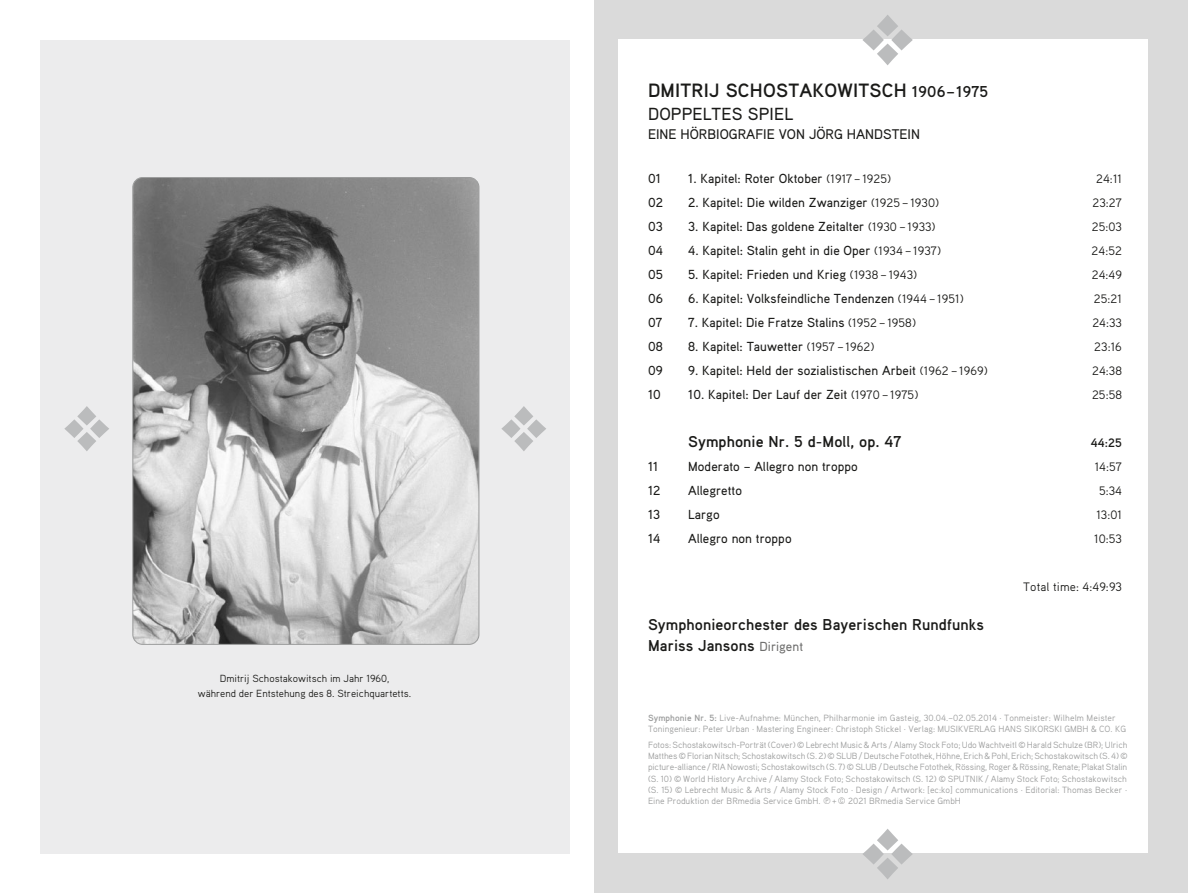
<style>
.page{position:relative;width:1188px;height:893px;background:#fff}
.page>*{position:absolute;margin:0;border:0;box-sizing:border-box;transform-origin:0 0}
.t1{font:700 19.2px "Aaux Pro";letter-spacing:.01em;color:#1a1a18}
.t2{font:500 17.4px "Aaux Pro";letter-spacing:.01em;color:#1a1a18}
.t3{font:700 15.75px/21px "Aaux Pro";letter-spacing:.005em;color:#1a1a18}
.t4{font:500 13.95px "Aaux Pro";color:#1a1a18}
.t5{font:500 13.05px "Aaux Pro";letter-spacing:.005em;color:#1a1a18}
.t6{font:12.3px "Aaux Pro";letter-spacing:.01em;color:#1a1a18}
.t7{font:700 12.3px "Aaux Pro";color:#1a1a18}
.t8{font:10.35px/15px "Aaux Pro";color:#1a1a18;text-align:center}
.t9{font:9px/11.2px "Aaux Pro";color:#9c9d9d}
.s1{font-size:15.75px}
.s2{font-weight:400;font-size:12.3px}
.s3{font-weight:500;font-size:13.05px;color:#6f6f6e}
.s4{font-weight:700}
.s5{font-family:"Circle Frame"}
</style>
<div class="page">
<div style="left:594px;top:0;width:594px;height:893px;background:#dadada"></div>
<div style="left:619px;top:40px;width:529px;height:813px;background:#fff"></div>
<div style="left:40px;top:40px;width:529px;height:813px;background:#ececed"></div>
<img style="left:134px;top:177px;width:345px;height:467px">
<svg style="left:501px;top:406px;width:45px;height:45px"></svg>
<svg style="left:64px;top:406px;width:45px;height:45px"></svg>
<svg style="left:862px;top:15px;width:51px;height:50px"></svg>
<svg style="left:863px;top:829px;width:50px;height:50px"></svg>
<p class="t8" style="left:198px;top:670px;width:215px">Dmitrij Schostakowitsch im Jahr 1960,<br>während der Entstehung des 8. Streichquartetts.</p>
<h1 class="t1" style="left:648px;top:78px;width:342px">DMITRIJ SCHOSTAKOWITSCH <span class="s1">1906–1975</span></h1>
<h2 class="t2" style="left:648px;top:103px;width:147px">DOPPELTES SPIEL</h2>
<h3 class="t4" style="left:648px;top:126px;width:274px">EINE HÖRBIOGRAFIE VON JÖRG HANDSTEIN</h3>
<h3 class="t5" style="left:648px;top:170px;width:14px">01</h3>
<h3 class="t5" style="left:688px;top:170px;width:205px">1. Kapitel: Roter Oktober <span class="s2">(1917 – 1925)</span></h3>
<h3 class="t6" style="left:1096px;top:171px;width:27px">24:11</h3>
<h3 class="t5" style="left:648px;top:194px;width:17px">02</h3>
<h3 class="t5" style="left:688px;top:194px;width:253px">2. Kapitel: Die wilden Zwanziger <span class="s2">(1925 – 1930)</span></h3>
<h3 class="t6" style="left:1092px;top:195px;width:31px">23:27</h3>
<h3 class="t5" style="left:648px;top:218px;width:16px">03</h3>
<h3 class="t5" style="left:688px;top:218px;width:249px">3. Kapitel: Das goldene Zeitalter <span class="s2">(1930 – 1933)</span></h3>
<h3 class="t6" style="left:1092px;top:219px;width:32px">25:03</h3>
<h3 class="t5" style="left:648px;top:242px;width:16px">04</h3>
<h3 class="t5" style="left:688px;top:242px;width:255px">4. Kapitel: Stalin geht in die Oper <span class="s2">(1934 – 1937)</span></h3>
<h3 class="t6" style="left:1092px;top:243px;width:32px">24:52</h3>
<h3 class="t5" style="left:648px;top:266px;width:16px">05</h3>
<h3 class="t5" style="left:688px;top:266px;width:231px">5. Kapitel: Frieden und Krieg <span class="s2">(1938 – 1943)</span></h3>
<h3 class="t6" style="left:1092px;top:267px;width:32px">24:49</h3>
<h3 class="t5" style="left:648px;top:290px;width:16px">06</h3>
<h3 class="t5" style="left:688px;top:290px;width:277px">6. Kapitel: Volksfeindliche Tendenzen <span class="s2">(1944 – 1951)</span></h3>
<h3 class="t6" style="left:1094px;top:291px;width:30px">25:21</h3>
<h3 class="t5" style="left:648px;top:314px;width:16px">07</h3>
<h3 class="t5" style="left:688px;top:314px;width:229px">7. Kapitel: Die Fratze Stalins <span class="s2">(1952 – 1958)</span></h3>
<h3 class="t6" style="left:1092px;top:315px;width:31px">24:33</h3>
<h3 class="t5" style="left:648px;top:338px;width:16px">08</h3>
<h3 class="t5" style="left:688px;top:338px;width:188px">8. Kapitel: Tauwetter <span class="s2">(1957 – 1962)</span></h3>
<h3 class="t6" style="left:1094px;top:339px;width:29px">23:16</h3>
<h3 class="t5" style="left:648px;top:362px;width:16px">09</h3>
<h3 class="t5" style="left:688px;top:362px;width:301px">9. Kapitel: Held der sozialistischen Arbeit <span class="s2">(1962 – 1969)</span></h3>
<h3 class="t6" style="left:1092px;top:363px;width:31px">24:38</h3>
<h3 class="t5" style="left:648px;top:386px;width:14px">10</h3>
<h3 class="t5" style="left:688px;top:386px;width:232px">10. Kapitel: Der Lauf der Zeit <span class="s2">(1970 – 1975)</span></h3>
<h3 class="t6" style="left:1092px;top:387px;width:31px">25:58</h3>
<h3 class="t3" style="left:688px;top:430px;width:215px">Symphonie Nr. 5 d-Moll, op. 47</h3>
<h3 class="t7" style="left:1091px;top:434px;width:33px">44:25</h3>
<h3 class="t5" style="left:648px;top:458px;width:12px">11</h3>
<h3 class="t5" style="left:688px;top:458px;width:171px">Moderato – Allegro non troppo</h3>
<h3 class="t6" style="left:1095px;top:459px;width:29px">14:57</h3>
<h3 class="t5" style="left:648px;top:482px;width:14px">12</h3>
<h3 class="t5" style="left:688px;top:482px;width:56px">Allegretto</h3>
<h3 class="t6" style="left:1099px;top:483px;width:24px">5:34</h3>
<h3 class="t5" style="left:648px;top:506px;width:14px">13</h3>
<h3 class="t5" style="left:688px;top:506px;width:33px">Largo</h3>
<h3 class="t6" style="left:1096px;top:507px;width:27px">13:01</h3>
<h3 class="t5" style="left:648px;top:530px;width:14px">14</h3>
<h3 class="t5" style="left:688px;top:530px;width:105px">Allegro non troppo</h3>
<h3 class="t6" style="left:1094px;top:531px;width:29px">10:53</h3>
<h3 class="t6" style="left:1023px;top:579px;width:100px">Total time: 4:49:93</h3>
<h3 class="t3" style="left:648px;top:613px;width:337px">Symphonieorchester des Bayerischen Rundfunks<br>Mariss Jansons <span class="s3">Dirigent</span></h3>
<p class="t9" style="left:648px;top:711px;width:480px"><span class="s4">Symphonie Nr. 5:</span> Live-Aufnahme: München, Philharmonie im Gasteig, 30.04.–02.05.2014 · Tonmeister: Wilhelm Meister<br>Toningenieur: Peter Urban · Mastering Engineer: Christoph Stickel · Verlag: MUSIKVERLAG HANS SIKORSKI GMBH &amp; CO. KG</p>
<p class="t9" style="left:648px;top:738px;width:481px;text-align:justify">Fotos: Schostakowitsch-Porträt (Cover) © Lebrecht Music &amp; Arts / Alamy Stock Foto; Udo Wachtveitl © Harald Schulze (BR); Ulrich Matthes © Florian Nitsch; Schostakowitsch (S. 2) © SLUB / Deutsche Fotothek, Höhne, Erich &amp; Pohl, Erich; Schostakowitsch (S. 4) © picture-alliance / RIA Nowosti; Schostakowitsch (S. 7) © SLUB / Deutsche Fotothek, Rössing, Roger &amp; Rössing, Renate; Plakat Stalin (S. 10) © World History Archive / Alamy Stock Foto; Schostakowitsch (S. 12) © SPUTNIK / Alamy Stock Foto; Schostakowitsch (S. 15) © Lebrecht Music &amp; Arts / Alamy Stock Foto · Design / Artwork: [ec:ko] communications · Editorial: Thomas Becker · Eine Produktion der BRmedia Service GmbH. <span class="s5">P</span> + <span class="s5">C</span> 2021 BRmedia Service GmbH</p>
</div>
